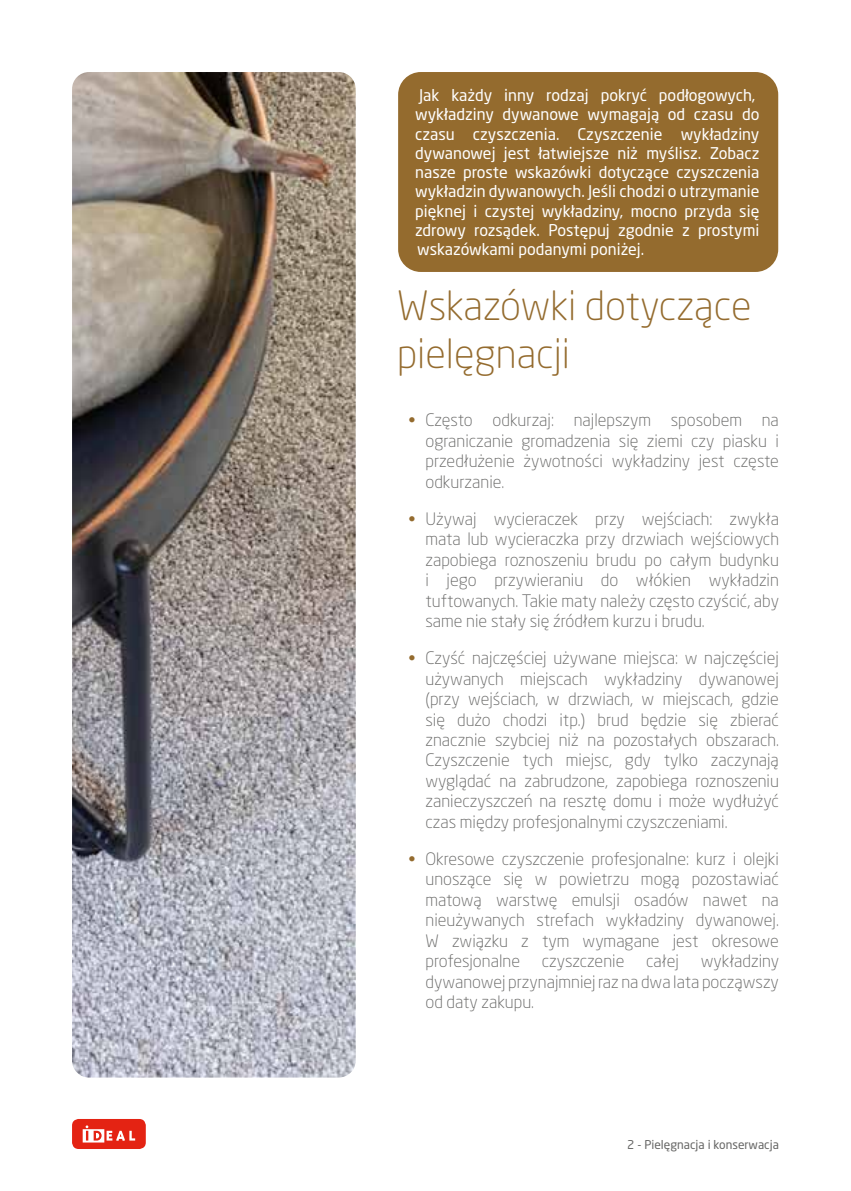
<style>
.page{position:relative;width:851px;height:1191px;background:#fff}
.page>*{position:absolute;margin:0;border:0;box-sizing:border-box;transform-origin:0 0}
.t1{font:300 40px/48px "Neo Sans Pro";color:#946b2e}
.t2{font:300 17px/20.4px "Neo Sans Pro";color:#666665;text-align:justify}
.t3{font:16px/19.2px "Neo Sans Pro";color:#fff}
.t4{font:12px "Neo Sans Pro";color:#666665}
.s1{color:#946b2e}
</style>
<div class="page">
<div style="left:72px;top:1119px;width:74px;height:30px;background:#e42313;border-radius:7px"></div>
<svg style="left:83px;top:1125px;width:52px;height:17px"></svg>
<img style="left:72px;top:72px;width:283px;height:1005px">
<div style="left:398px;top:72px;width:380px;height:200px;background:#946b2e;border-radius:23px"></div>
<p class="t3" style="left:415px;top:86px;width:346px">Jak każdy inny rodzaj pokryć podłogowych, wykładziny dywanowe wymagają od czasu do czasu czyszczenia. Czyszczenie wykładziny dywanowej jest łatwiejsze niż myślisz. Zobacz nasze proste wskazówki dotyczące czyszczenia wykładzin dywanowych. Jeśli chodzi o utrzymanie pięknej i czystej wykładziny, mocno przyda się zdrowy rozsądek. Postępuj zgodnie z prostymi wskazówkami podanymi poniżej.</p>
<h1 class="t1" style="left:397px;top:281px;width:356px">Wskazówki dotyczące pielęgnacji</h1>
<p class="t2" style="left:425px;top:410px;width:355px;text-indent:-17px"><span class="s1">•</span> Często odkurzaj: najlepszym sposobem na ograniczanie gromadzenia się ziemi czy piasku i przedłużenie żywotności wykładziny jest częste odkurzanie.</p>
<p class="t2" style="left:425px;top:508px;width:355px;text-indent:-17px"><span class="s1">•</span> Używaj wycieraczek przy wejściach: zwykła mata lub wycieraczka przy drzwiach wejściowych zapobiega roznoszeniu brudu po całym budynku i jego przywieraniu do włókien wykładzin tuftowanych. Takie maty należy często czyścić, aby same nie stały się źródłem kurzu i brudu.</p>
<p class="t2" style="left:425px;top:648px;width:355px;text-indent:-17px"><span class="s1">•</span> Czyść najczęściej używane miejsca: w najczęściej używanych miejscach wykładziny dywanowej (przy wejściach, w drzwiach, w miejscach, gdzie się dużo chodzi itp.) brud będzie się zbierać znacznie szybciej niż na pozostałych obszarach.<br>Czyszczenie tych miejsc, gdy tylko zaczynają wyglądać na zabrudzone, zapobiega roznoszeniu zanieczyszczeń na resztę domu i może wydłużyć czas między profesjonalnymi czyszczeniami.</p>
<p class="t2" style="left:425px;top:848px;width:355px;text-indent:-17px"><span class="s1">•</span> Okresowe czyszczenie profesjonalne: kurz i olejki unoszące się w powietrzu mogą pozostawiać matową warstwę emulsji osadów nawet na nieużywanych strefach wykładziny dywanowej.<br>W związku z tym wymagane jest okresowe profesjonalne</p>
<p class="t2" style="left:425px;top:950px;width:355px;text-indent:275px">wykładziny dywanowej przynajmniej raz na dwa lata począwszy od daty zakupu.</p>
<p class="t2" style="left:541px;top:950px;width:84px">czyszczenie</p>
<p class="t2" style="left:646px;top:950px;width:34px">całej</p>
<p class="t4" style="left:627px;top:1137px;width:153px">2 - Pielęgnacja i konserwacja</p>
</div>
